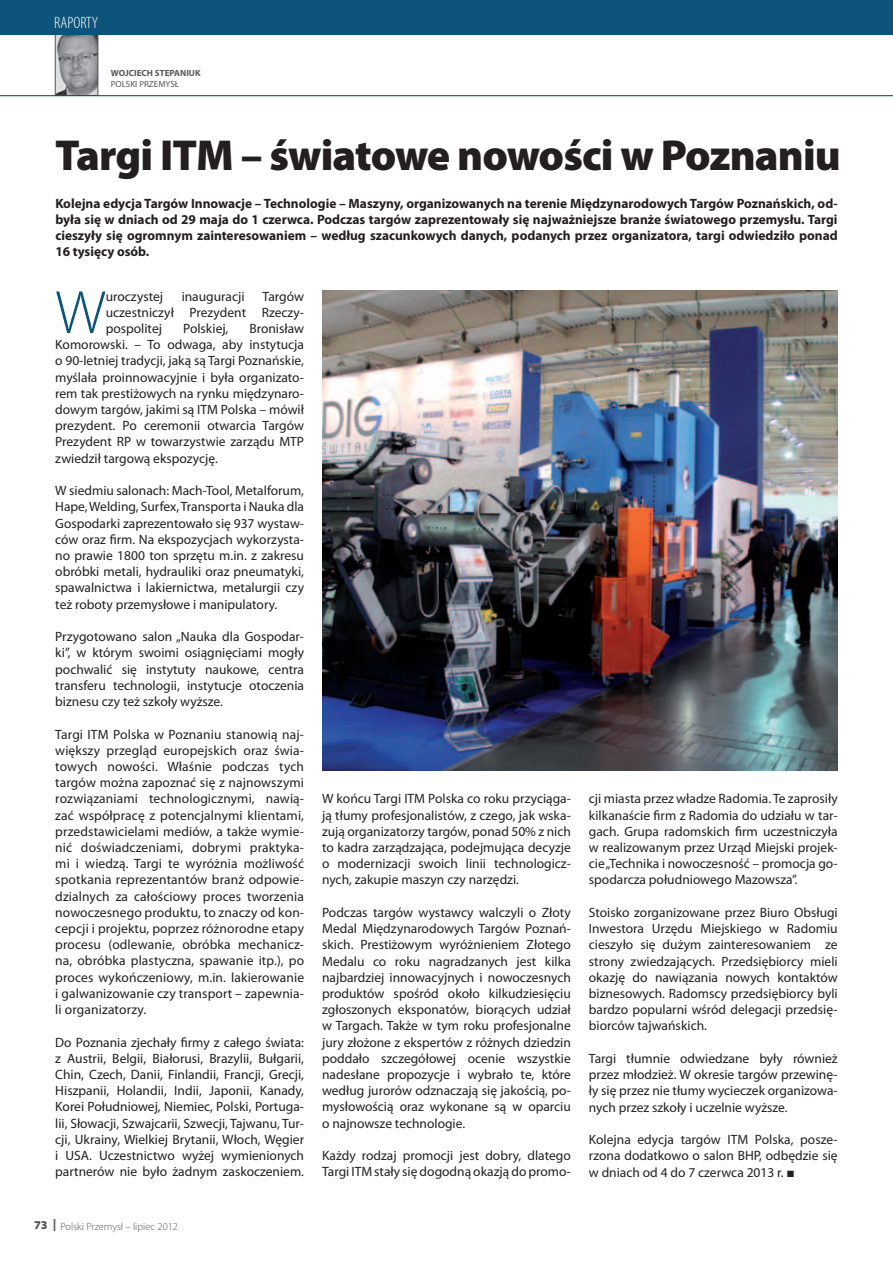
<style>
.page{position:relative;width:893px;height:1263px;background:#fff}
.page>*{position:absolute;margin:0;border:0;box-sizing:border-box;transform-origin:0 0}
.t1{font:300 61.5px "Myriad Pro";color:#0d547a}
.t2{font:900 43.5px "Myriad Pro";letter-spacing:-.02em;color:#231f20}
.t3{font:300 condensed 16.5px "Myriad Pro";color:#fff}
.t4{font:13.5px/16.2px "Myriad Pro";color:#231f20;text-align:justify}
.t5{font:700 13.5px/16.2px "Myriad Pro";color:#231f20;text-align:justify}
.t6{font:300 10.5px "Myriad Pro";color:#57585a}
.t7{font:700 9px "Myriad Pro";color:#57585a}
.t8{font:9px "Myriad Pro";color:#57585a}
.s1{font-weight:900;font-size:12px}
.s2{font-family:"Arial"}
</style>
<div class="page">
<img style="left:57px;top:35px;width:39px;height:59px">
<div style="left:55px;top:33px;width:43px;height:63px;border:1px solid #57585a"></div>
<div style="left:0;top:0;width:893px;height:35px;background:#0d547a"></div>
<hr style="left:0;top:95px;width:893px;height:1px;background:#0d547a">
<img style="left:322px;top:290px;width:516px;height:481px">
<p class="t3" style="left:54px;top:13px;width:46px">RAPORTY</p>
<p class="t7" style="left:111px;top:67px;width:91px">WOJCIECH STEPANIUK</p>
<p class="t8" style="left:111px;top:78px;width:70px">POLSKI PRZEMYSŁ</p>
<h2 class="t2" style="left:55px;top:126px;width:787px">Targi ITM – światowe nowości w Poznaniu</h2>
<p class="t5" style="left:55px;top:195px;width:784px">Kolejna edycja Targów Innowacje – Technologie – Maszyny, organizowanych na terenie Międzynarodowych Targów Poznańskich, od&shy;była się w dniach od 29 maja do 1 czerwca. Podczas targów zaprezentowały się najważniejsze branże światowego przemysłu. Targi cieszyły się ogromnym zainteresowaniem – według szacunkowych danych, podanych przez organizatora, targi odwiedziło ponad 16 tysięcy osób.</p>
<p class="t4" style="left:106px;top:288px;width:200px;text-indent:157px">Targów uczestniczył Prezydent Rzeczy&shy;pospolitej</p>
<h1 class="t1" style="left:55px;top:275px;width:52px">W</h1>
<p class="t4" style="left:106px;top:288px;width:59px">uroczystej</p>
<p class="t4" style="left:182px;top:288px;width:64px">inauguracji</p>
<p class="t4" style="left:55px;top:320px;width:250px;text-indent:194px">Bronisław Komorowski. – To odwaga, aby instytucja o 90-letniej tradycji, jaką są Targi Poznańskie, myślała proinnowacyjnie i była organizato&shy;rem tak prestiżowych na rynku międzynaro&shy;dowym targów, jakimi są ITM Polska – mówił prezydent. Po ceremonii otwarcia Targów Prezydent RP w towarzystwie zarządu MTP zwiedził targową ekspozycję.</p>
<p class="t4" style="left:55px;top:482px;width:250px">W siedmiu salonach: Mach-Tool, Metalforum, Hape, Welding, Surfex, Transporta i Nauka dla Gospodarki zaprezentowało się 937 wystaw&shy;ców oraz firm. Na ekspozycjach wykorzysta&shy;no prawie 1800 ton sprzętu m.in. z zakresu obróbki metali, hydrauliki oraz pneumatyki, spawalnictwa i lakiernictwa, metalurgii czy też roboty przemysłowe i manipulatory.</p>
<p class="t4" style="left:55px;top:628px;width:250px">Przygotowano salon „Nauka dla Gospodar&shy;ki”, w którym swoimi osiągnięciami mogły pochwalić się instytuty naukowe, centra transferu technologii, instytucje otoczenia biznesu czy też szkoły wyższe.</p>
<p class="t4" style="left:55px;top:726px;width:250px">Targi ITM Polska w Poznaniu stanowią naj&shy;większy przegląd europejskich oraz świa&shy;towych nowości. Właśnie podczas tych targów można zapoznać się z najnowszymi rozwiązaniami technologicznymi, nawią&shy;zać współpracę z potencjalnymi klientami, przedstawicielami mediów, a także wymie&shy;nić doświadczeniami, dobrymi praktyka&shy;mi i wiedzą. Targi te wyróżnia możliwość spotkania reprezentantów branż odpowie&shy;dzialnych za całościowy proces tworzenia nowoczesnego produktu, to znaczy od kon&shy;cepcji i projektu, poprzez różnorodne etapy procesu (odlewanie, obróbka mechanicz&shy;na, obróbka plastyczna, spawanie itp.), po proces wykończeniowy, m.in. lakierowanie i galwanizowanie czy transport – zapewnia&shy;li organizatorzy.</p>
<p class="t4" style="left:55px;top:1034px;width:250px">Do Poznania zjechały firmy z całego świata: z Austrii, Belgii, Białorusi, Brazylii, Bułgarii, Chin, Czech, Danii, Finlandii, Francji, Grecji, Hiszpanii, Holandii, Indii, Japonii, Kanady, Korei Południowej, Niemiec, Polski, Portuga&shy;lii, Słowacji, Szwajcarii, Szwecji, Tajwanu, Tur&shy;cji, Ukrainy, Wielkiej Brytanii, Włoch, Węgier i USA. Uczestnictwo wyżej wymienionych partnerów nie było żadnym zaskoczeniem.</p>
<p class="t4" style="left:183px;top:320px;width:47px">Polskiej,</p>
<p class="t6" style="left:34px;top:1220px;width:146px"><span class="s1">73 </span><sup>|</sup> Polski Przemysł – lipiec 2012</p>
<p class="t4" style="left:322px;top:791px;width:250px">W końcu Targi ITM Polska co roku przyciąga&shy;ją tłumy profesjonalistów, z czego, jak wska&shy;zują organizatorzy targów, ponad 50% z nich to kadra zarządzająca, podejmująca decyzje o modernizacji swoich linii technologicz&shy;nych, zakupie maszyn czy narzędzi.</p>
<p class="t4" style="left:322px;top:904px;width:250px">Podczas targów wystawcy walczyli o Złoty Medal Międzynarodowych Targów Poznań&shy;skich. Prestiżowym wyróżnieniem Złotego Medalu co roku nagradzanych jest kilka najbardziej innowacyjnych i nowoczesnych produktów spośród około kilkudziesięciu zgłoszonych eksponatów, biorących udział w Targach. Także w tym roku profesjonalne jury złożone z ekspertów z różnych dziedzin poddało szczegółowej ocenie wszystkie nadesłane propozycje i wybrało te, które według jurorów odznaczają się jakością, po&shy;mysłowością oraz wykonane są w oparciu o najnowsze technologie.</p>
<p class="t4" style="left:322px;top:1147px;width:250px">Każdy rodzaj promocji jest dobry, dlatego<br>Targi ITM stały się dogodną okazją do promo-</p>
<p class="t4" style="left:589px;top:791px;width:250px">cji miasta przez władze Radomia. Te zaprosiły kilkanaście firm z Radomia do udziału w tar&shy;gach. Grupa radomskich firm uczestniczyła w realizowanym przez Urząd Miejski projek&shy;cie „Technika i nowoczesność – promocja go&shy;spodarcza południowego Mazowsza”.</p>
<p class="t4" style="left:589px;top:904px;width:250px">Stoisko zorganizowane przez Biuro Obsługi Inwestora Urzędu Miejskiego w Radomiu cieszyło się dużym zainteresowaniem ze strony zwiedzających. Przedsiębiorcy mieli okazję do nawiązania nowych kontaktów biznesowych. Radomscy przedsiębiorcy byli bardzo popularni wśród delegacji przedsię&shy;biorców tajwańskich.</p>
<p class="t4" style="left:589px;top:1050px;width:250px">Targi tłumnie odwiedzane były również przez młodzież. W okresie targów przewinę&shy;ły się przez nie tłumy wycieczek organizowa&shy;nych przez szkoły i uczelnie wyższe.</p>
<p class="t4" style="left:589px;top:1131px;width:250px">Kolejna edycja targów ITM Polska, posze&shy;rzona dodatkowo o salon BHP, odbędzie się w dniach od 4 do 7 czerwca 2013 r. <span class="s2">■</span></p>
</div>
